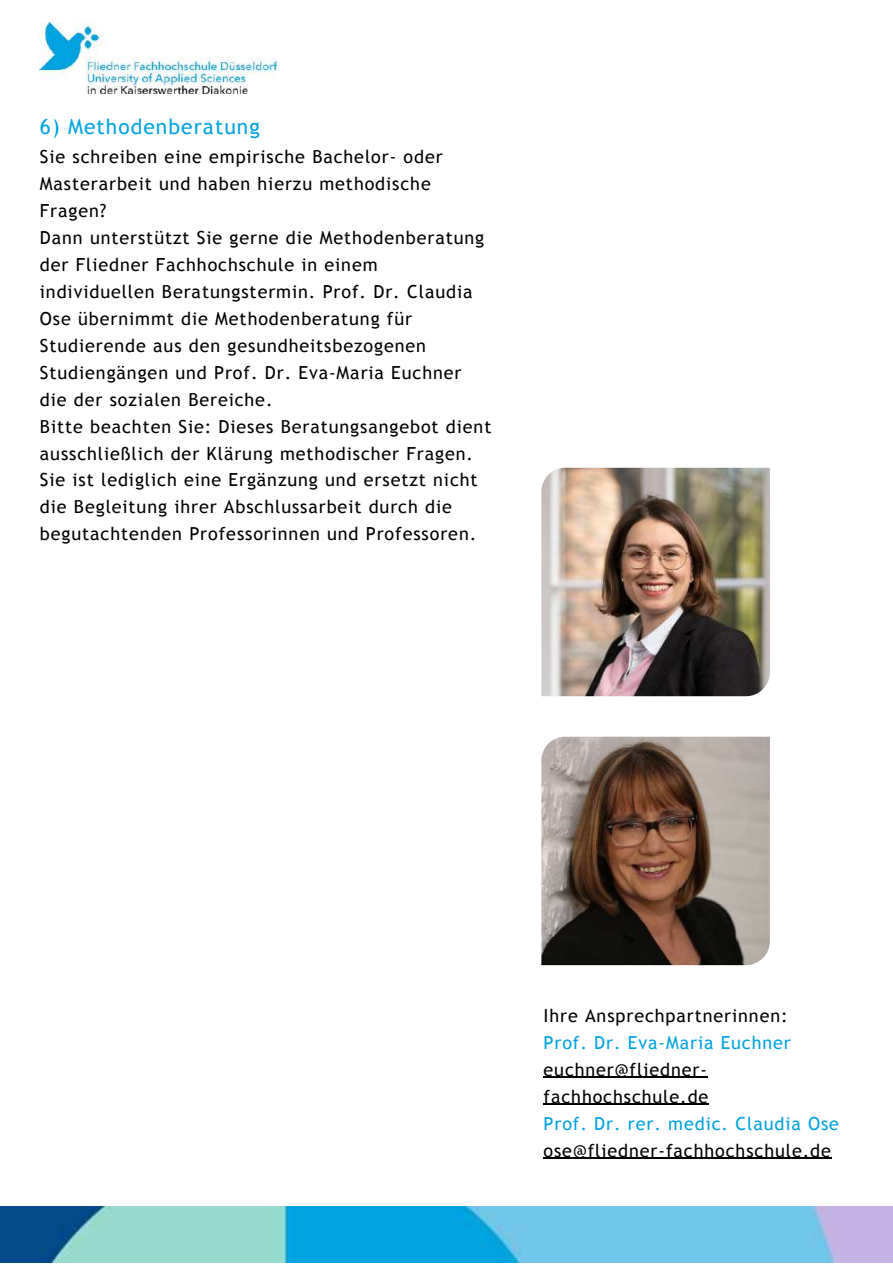
<style>
.page{position:relative;width:893px;height:1264px;background:#fff}
.page>*{position:absolute;margin:0;border:0;box-sizing:border-box;transform-origin:0 0}
.t1{font:21px "Trebuchet MS";letter-spacing:.05em;color:#00a3e0}
.t2{font:18px/27px "Trebuchet MS";letter-spacing:.05em;color:#000}
.t3{font:18px "Trebuchet MS";letter-spacing:.05em;color:#00a3e0}
</style>
<div class="page">
<img style="left:40px;top:22px;width:236px;height:71px">
<hr style="left:543px;top:1076px;width:165px;height:1px;background:#000">
<hr style="left:543px;top:1103px;width:166px;height:1px;background:#000">
<hr style="left:543px;top:1157px;width:288px;height:1px;background:#000">
<img style="left:0;top:1206px;width:892px;height:56px">
<img style="left:541px;top:736px;width:228px;height:229px">
<img style="left:541px;top:468px;width:228px;height:228px">
<p class="t1" style="left:40px;top:115px;width:221px">6) Methodenberatung</p>
<p class="t2" style="left:40px;top:143px;width:453px">Sie schreiben eine empirische Bachelor- oder Masterarbeit und haben hierzu methodische Fragen?<br>Dann unterstützt Sie gerne die Methodenberatung der Fliedner Fachhochschule in einem individuellen Beratungstermin. Prof. Dr. Claudia Ose übernimmt die Methodenberatung für Studierende aus den gesundheitsbezogenen Studiengängen und Prof. Dr. Eva-Maria Euchner die der sozialen Bereiche.<br>Bitte beachten Sie: Dieses Beratungsangebot dient ausschließlich der Klärung methodischer Fragen.<br>Sie ist lediglich eine Ergänzung und ersetzt nicht die Begleitung ihrer Abschlussarbeit durch die begutachtenden Professorinnen und Professoren.</p>
<p class="t2" style="left:543px;top:1001px;width:246px">Ihre Ansprechpartnerinnen:</p>
<p class="t3" style="left:543px;top:1031px;width:249px">Prof. Dr. Eva-Maria Euchner</p>
<p class="t2" style="left:543px;top:1055px;width:166px">euchner@fliedner&shy;fachhochschule.de</p>
<p class="t3" style="left:543px;top:1112px;width:297px">Prof. Dr. rer. medic. Claudia Ose</p>
<p class="t2" style="left:543px;top:1136px;width:289px">ose@fliedner-fachhochschule.de</p>
</div>
